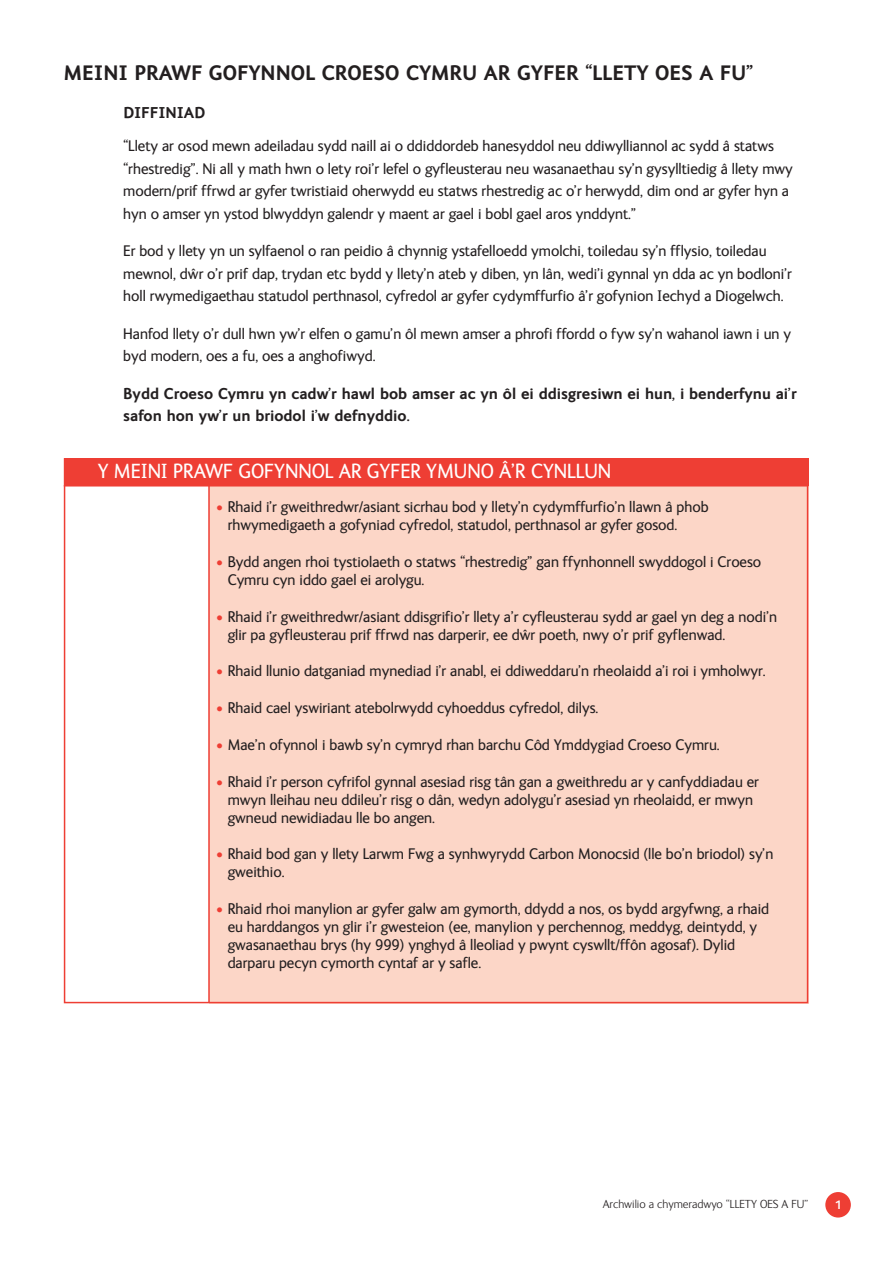
<style>
.page{position:relative;width:893px;height:1263px;background:#fff}
.page>*{position:absolute;margin:0;border:0;box-sizing:border-box;transform-origin:0 0}
.t1{font:700 21px "FS Ingrid";color:#231f20}
.t2{font:21px "FS Ingrid";color:#fff}
.t3{font:15.75px/18px "FS Ingrid";color:#231f20}
.t4{font:700 15.75px/22.5px "FS Ingrid";color:#231f20}
.t5{font:300 12px "FS Ingrid";color:#231f20}
.t6{font:700 12px "FS Ingrid";color:#fff}
.s1{color:#ee3e34}
</style>
<div class="page">
<div style="left:825px;top:1192px;width:25px;height:26px;background:#ee3e34;border-radius:50%"></div>
<div style="left:209px;top:486px;width:599px;height:518px;background:#fcd6c7"></div>
<div style="left:64px;top:458px;width:744px;height:28px;background:#ee3e34"></div>
<hr style="left:64px;top:485px;width:744px;height:2px;background:#ee3e34">
<hr style="left:208px;top:486px;width:2px;height:517px;background:#ee3e34">
<h1 class="t1" style="left:64px;top:66px;width:691px">MEINI PRAWF GOFYNNOL CROESO CYMRU AR GYFER “LLETY OES A FU”</h1>
<p class="t4" style="left:123px;top:103px;width:83px">DIFFINIAD</p>
<p class="t3" style="left:123px;top:136px;width:671px;line-height:22.5px">“Llety ar osod mewn adeiladau sydd naill ai o ddiddordeb hanesyddol neu ddiwylliannol ac sydd â statws “rhestredig”. Ni all y math hwn o lety roi’r lefel o gyfleusterau neu wasanaethau sy’n gysylltiedig â llety mwy modern/prif ffrwd ar gyfer twristiaid oherwydd eu statws rhestredig ac o’r herwydd, dim ond ar gyfer hyn a hyn o amser yn ystod blwyddyn galendr y maent ar gael i bobl gael aros ynddynt.”</p>
<p class="t3" style="left:123px;top:241px;width:670px;line-height:22.5px">Er bod y llety yn un sylfaenol o ran peidio â chynnig ystafelloedd ymolchi, toiledau sy’n fflysio, toiledau mewnol, dwˆ r o’r prif dap, trydan etc bydd y llety’n ateb y diben, yn lân, wedi’i gynnal yn dda ac yn bodloni’r holl rwymedigaethau statudol perthnasol, cyfredol ar gyfer cydymffurfio â’r gofynion Iechyd a Diogelwch.</p>
<p class="t3" style="left:123px;top:324px;width:669px;line-height:22.5px">Hanfod llety o’r dull hwn yw’r elfen o gamu’n ôl mewn amser a phrofi ffordd o fyw sy’n wahanol iawn i un y byd modern, oes a fu, oes a anghofiwyd.</p>
<p class="t4" style="left:123px;top:384px;width:675px">Bydd Croeso Cymru yn cadw’r hawl bob amser ac yn ôl ei ddisgresiwn ei hun, i benderfynu ai’r safon hon yw’r un briodol i’w defnyddio.</p>
<h1 class="t2" style="left:98px;top:463px;width:515px">Y MEINI PRAWF GOFYNNOL AR GYFER YMUNO Â’R CYNLLUN</h1>
<p class="t3" style="left:228px;top:499px;width:482px;text-indent:-11px"><span class="s1">•</span> Rhaid i’r gweithredwr/asiant sicrhau bod y llety’n cydymffurfio’n llawn â phob rhwymedigaeth a gofyniad cyfredol, statudol, perthnasol ar gyfer gosod.</p>
<p class="t3" style="left:228px;top:554px;width:535px;text-indent:-11px"><span class="s1">•</span> Bydd angen rhoi tystiolaeth o statws “rhestredig” gan ffynhonnell swyddogol i Croeso<br>Cymru cyn iddo gael ei arolygu.</p>
<p class="t3" style="left:228px;top:609px;width:551px;text-indent:-11px"><span class="s1">•</span> Rhaid i’r gweithredwr/asiant ddisgrifio’r llety a’r cyfleusterau sydd ar gael yn deg a nodi’n glir pa gyfleusterau prif ffrwd nas darperir, ee dwˆ r poeth, nwy o’r prif gyflenwad.</p>
<p class="t3" style="left:216px;top:664px;width:550px"><span class="s1">•</span> Rhaid llunio datganiad mynediad i’r anabl, ei ddiweddaru’n rheolaidd a’i roi i ymholwyr.</p>
<p class="t3" style="left:216px;top:700px;width:383px"><span class="s1">•</span> Rhaid cael yswiriant atebolrwydd cyhoeddus cyfredol, dilys.</p>
<p class="t3" style="left:216px;top:737px;width:504px"><span class="s1">•</span> Mae’n ofynnol i bawb sy’n cymryd rhan barchu Côd Ymddygiad Croeso Cymru.</p>
<p class="t3" style="left:228px;top:774px;width:532px;text-indent:-11px"><span class="s1">•</span> Rhaid i’r person cyfrifol gynnal asesiad risg tân gan a gweithredu ar y canfyddiadau er mwyn lleihau neu ddileu’r risg o dân, wedyn adolygu’r asesiad yn rheolaidd, er mwyn gwneud newidiadau lle bo angen.</p>
<p class="t3" style="left:228px;top:847px;width:547px;text-indent:-11px"><span class="s1">•</span> Rhaid bod gan y llety Larwm Fwg a synhwyrydd Carbon Monocsid (lle bo’n briodol) sy’n gweithio.</p>
<p class="t3" style="left:228px;top:901px;width:543px;text-indent:-11px"><span class="s1">•</span> Rhaid rhoi manylion ar gyfer galw am gymorth, ddydd a nos, os bydd argyfwng, a rhaid eu harddangos yn glir i’r gwesteion (ee, manylion y perchennog, meddyg, deintydd, y gwasanaethau brys (hy 999) ynghyd â lleoliad y pwynt cyswllt/ffôn agosaf). Dylid darparu pecyn cymorth cyntaf ar y safle.</p>
<p class="t5" style="left:602px;top:1199px;width:207px">Archwilio a chymeradwyo “LLETY OES A FU”</p>
<p class="t6" style="left:834px;top:1201px;width:8px">1</p>
</div>
